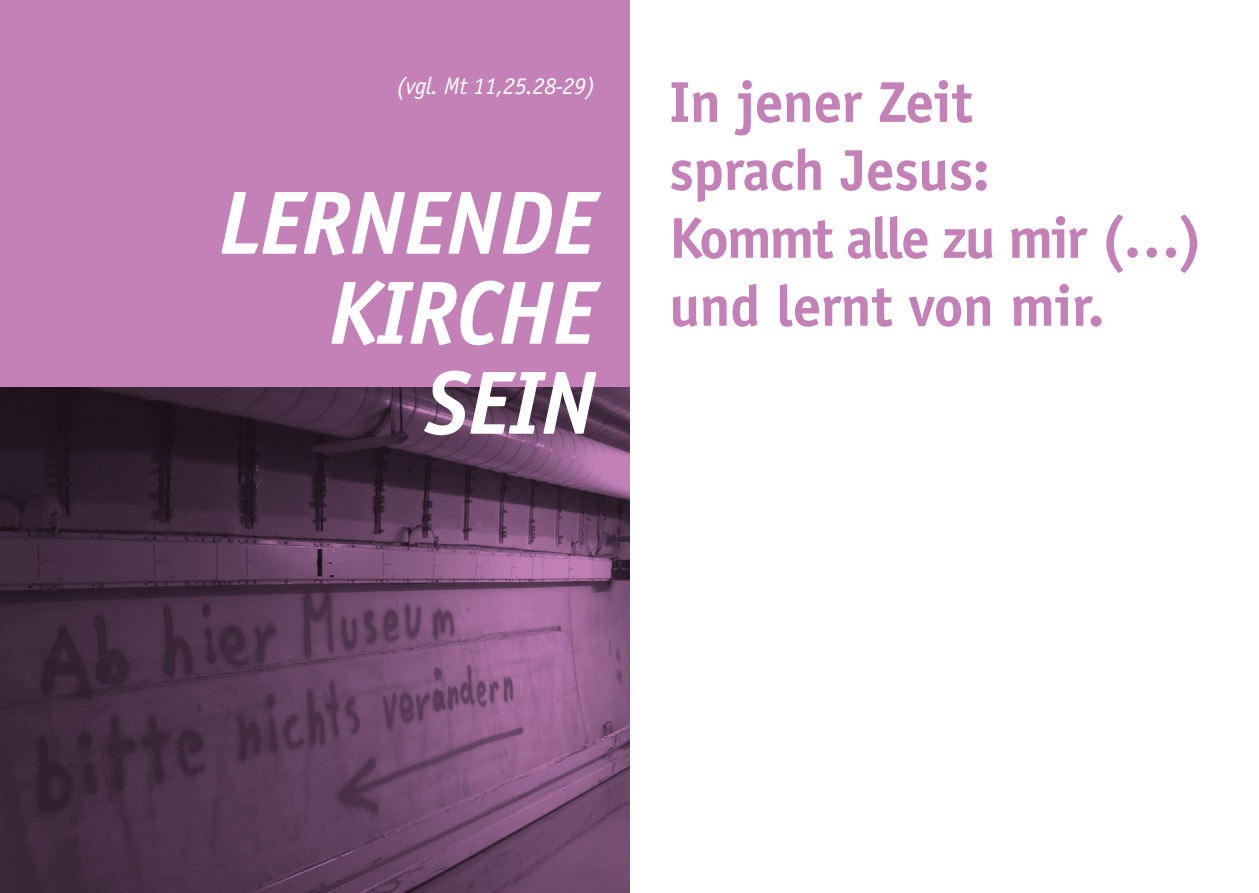
<style>
.page{position:relative;width:1259px;height:893px;background:#fff}
.page>*{position:absolute;margin:0;border:0;box-sizing:border-box;transform-origin:0 0}
.t1{font:italic 700 90px/90px "Officina Sans";letter-spacing:-.01em;color:#fff;text-align:right}
.t2{font:700 57.9px/67.8px "Officina Sans";letter-spacing:-.01em;color:#c381b8}
.t3{font:italic 24px "Officina Sans";letter-spacing:-.02em;color:#fff}
</style>
<div class="page">
<svg style="left:0;top:0;width:629px;height:893px;background:#875980"></svg>
<p class="t3" style="left:396px;top:72px;width:201px">(vgl. Mt 11,25.28-29)</p>
<h1 class="t1" style="left:219px;top:178px;width:378px">LERNENDE<br>KIRCHE<br>SEIN</h1>
<p class="t2" style="left:669px;top:68px;width:536px">In jener Zeit<br>sprach Jesus:<br>Kommt alle zu mir (…) und lernt von mir.</p>
</div>
